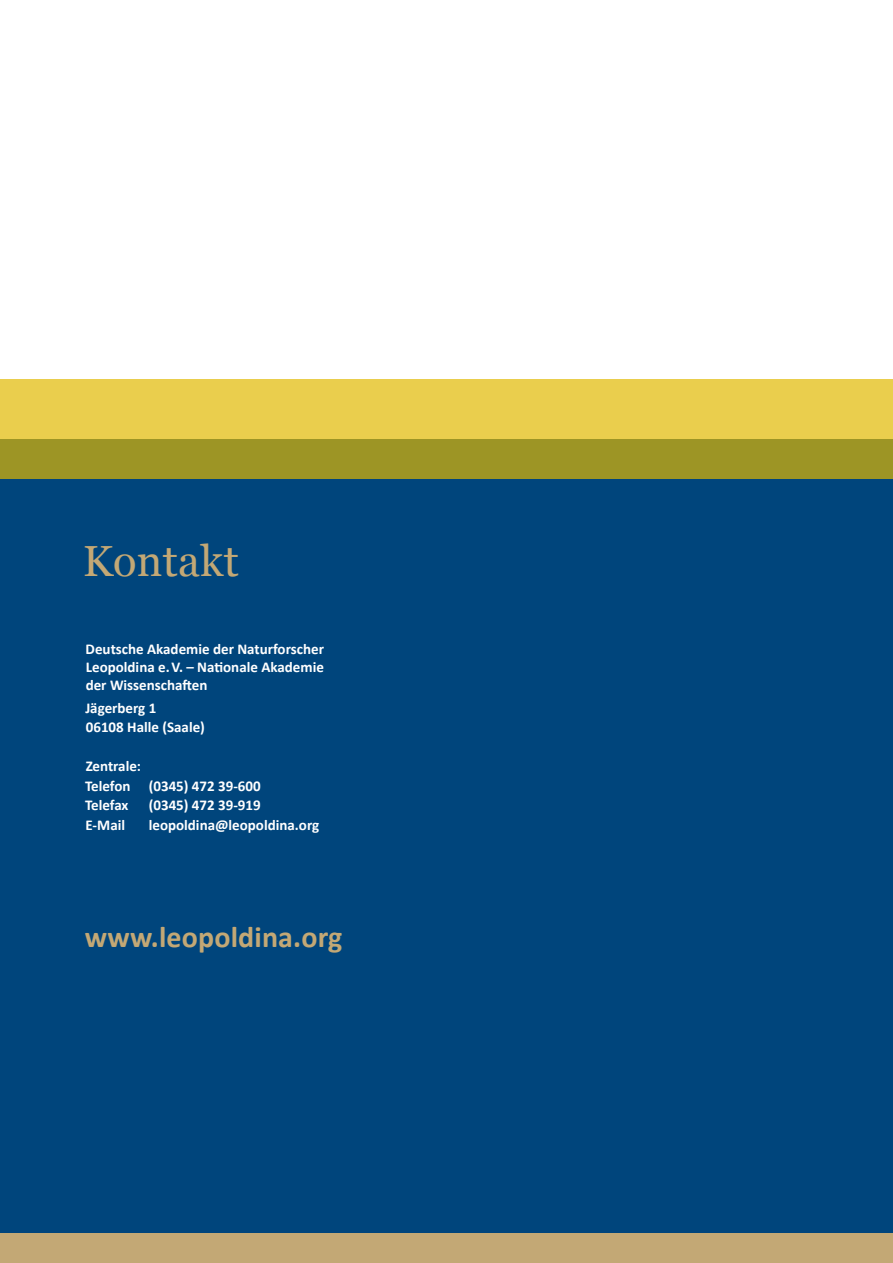
<style>
.page{position:relative;width:893px;height:1263px;background:#fff}
.page>*{position:absolute;margin:0;border:0;box-sizing:border-box;transform-origin:0 0}
.t1{font:43.5px "Georgia";letter-spacing:.005em;color:#c3a875}
.t2{font:700 30px "Calibri";letter-spacing:.005em;color:#c3a875}
.t3{font:700 15px/19.5px "Calibri";color:#fff}
</style>
<div class="page">
<div style="left:0;top:440px;width:893px;height:794px;background:#00457c"></div>
<svg style="left:0;top:380px;width:893px;height:99px;background:#cab63c"></svg>
<div style="left:0;top:1234px;width:893px;height:29px;background:#c3a875"></div>
<h1 class="t1" style="left:83px;top:529px;width:157px">Kontakt</h1>
<p class="t3" style="left:86px;top:639px;width:240px;line-height:18px;text-align:justify">Deutsche Akademie der Naturforscher Leopoldina e.V. – Nationale Akademie der Wissenschaften</p>
<p class="t3" style="left:85px;top:697px;width:121px">Jägerberg 1<br>06108 Halle (Saale)</p>
<p class="t3" style="left:85px;top:756px;width:177px">Zentrale:<br>Telefon (0345) 472 39-600<br>Telefax</p>
<p class="t3" style="left:149px;top:795px;width:113px">(0345) 472 39-919</p>
<p class="t3" style="left:86px;top:814px;width:41px">E-Mail</p>
<p class="t3" style="left:149px;top:814px;width:172px">leopoldina@leopoldina.org</p>
<h2 class="t2" style="left:85px;top:918px;width:259px">www.leopoldina.org</h2>
</div>
